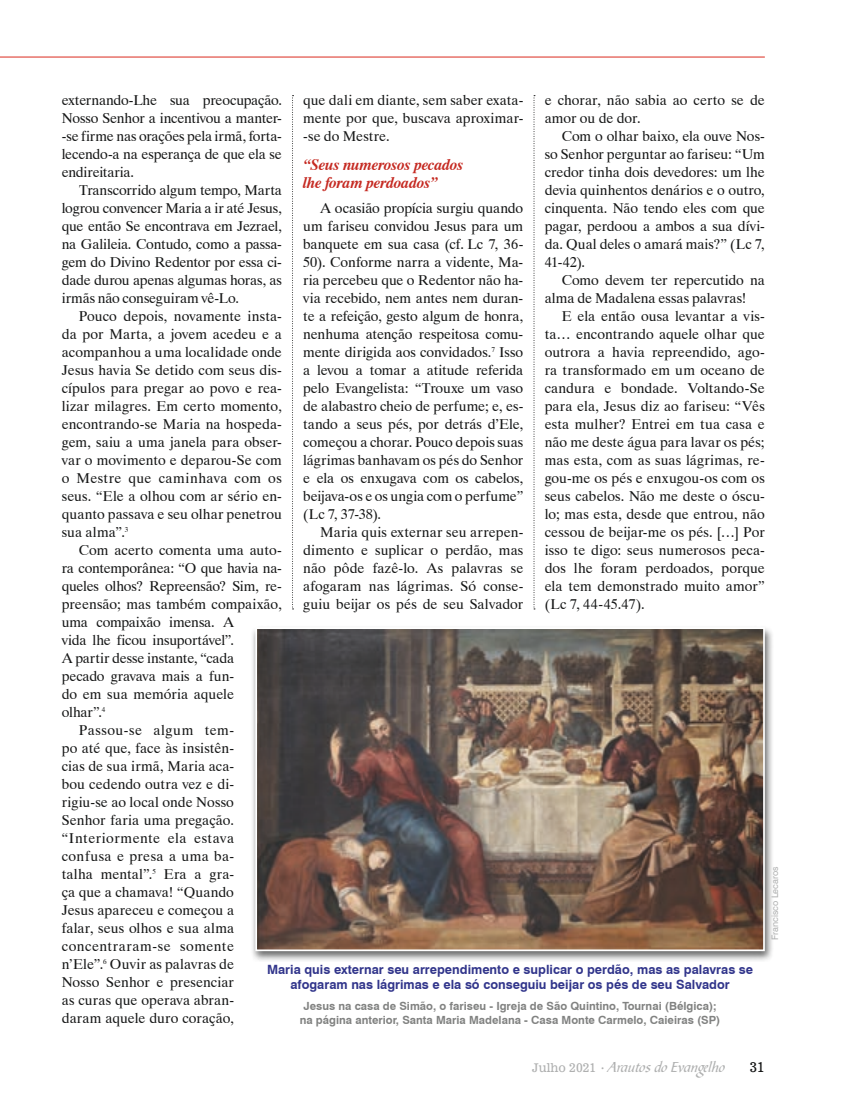
<style>
.page{position:relative;width:847px;height:1106px;background:#fff}
.page>*{position:absolute;margin:0;border:0;box-sizing:border-box;transform-origin:0 0}
.t1{font:italic 700 15.75px/18px "Dutch 801 BT";letter-spacing:-.005em;color:#c52a22}
.t2{font:15px "Bible Scr T";color:#afb0b0}
.t3{font:14.25px/18px "Dutch 801 BT";color:#151616;text-align:justify}
.t4{font:14.25px "Dutch 801 BT";letter-spacing:-.02em;color:#151616}
.t5{font:14.25px "Dutch 801 BT";letter-spacing:.03em;color:#151616}
.t6{font:14.25px "Dutch 801 BT";letter-spacing:.035em;color:#151616}
.t7{font:14.25px "Dutch 801 BT";letter-spacing:.04em;color:#151616}
.t8{font:13.5px "News 701 BT Roman A";color:#151616}
.t9{font:700 12.75px/15.3px "Swiss 721 BT";color:#31358b;text-align:center}
.t10{font:700 11.25px/13.5px "Swiss 721 BT";color:#818281;text-align:center}
.t11{font:9px "Swiss 721 BT";letter-spacing:.005em;color:#afb0b0}
.s1{font-family:"News 701 BT Roman A";font-size:12px}
</style>
<div class="page">
<div style="left:250px;top:624px;width:523px;height:338px;background:#151616;opacity:.65"></div>
<img style="left:254px;top:626px;width:511px;height:326px">
<hr style="left:0;top:57px;width:764px;height:1px;background:#db2b1e">
<svg style="left:533px;top:95px;width:1px;height:514px"></svg>
<svg style="left:292px;top:95px;width:1px;height:514px"></svg>
<p class="t3" style="left:62px;top:91px;width:221px">externando-Lhe sua preocupação.<br>Nosso Senhor a incentivou a manter--se firme nas orações pela irmã, forta&shy;lecendo-a na esperança de que ela se endireitaria.</p>
<p class="t3" style="left:62px;top:181px;width:221px;text-indent:17px">Transcorrido algum tempo, Marta logrou convencer Maria a ir até Jesus, que então Se encontrava em Jezrael, na Galileia. Contudo, como a passa&shy;gem do Divino Redentor por essa ci&shy;dade durou apenas algumas horas, as irmãs não conseguiram vê-Lo.</p>
<p class="t3" style="left:62px;top:307px;width:221px;text-indent:17px">Pouco depois, novamente insta&shy;da por Marta, a jovem acedeu e a acompanhou a uma localidade onde Jesus havia Se detido com seus dis&shy;cípulos para pregar ao povo e rea&shy;lizar milagres. Em certo momento, encontrando-se Maria na hospeda&shy;gem, saiu a uma janela para obser&shy;var o movimento e deparou-Se com o Mestre que caminhava com os seus. “Ele a olhou com ar sério en&shy;quanto passava e seu olhar penetrou sua alma”.<sup>3</sup></p>
<p class="t3" style="left:79px;top:541px;width:204px">Com acerto comenta uma auto-</p>
<p class="t4" style="left:62px;top:559px;width:221px">ra contemporânea: “O que havia na-</p>
<p class="t4" style="left:62px;top:577px;width:221px">queles olhos? Repreensão? Sim, re-</p>
<p class="t3" style="left:62px;top:595px;width:221px">preensão; mas também compaixão,</p>
<p class="t3" style="left:62px;top:613px;width:174px">uma compaixão imensa. A</p>
<p class="t3" style="left:62px;top:631px;width:174px">vida lhe ficou insuportável”.</p>
<p class="t3" style="left:62px;top:649px;width:174px">A partir desse instante, “cada</p>
<p class="t3" style="left:62px;top:667px;width:174px">pecado gravava mais a fun-</p>
<p class="t3" style="left:62px;top:685px;width:174px">do em sua memória aquele</p>
<p class="t3" style="left:62px;top:703px;width:45px">olhar”.<sup>4</sup></p>
<p class="t7" style="left:79px;top:721px;width:157px">Passou-se algum tem-</p>
<p class="t3" style="left:62px;top:739px;width:174px">po até que, face às insistên-</p>
<p class="t3" style="left:62px;top:757px;width:174px">cias de sua irmã, Maria aca-</p>
<p class="t3" style="left:62px;top:775px;width:174px">bou cedendo outra vez e di-</p>
<p class="t3" style="left:62px;top:793px;width:174px">rigiu-se ao local onde Nosso</p>
<p class="t3" style="left:62px;top:811px;width:174px">Senhor faria uma pregação.</p>
<p class="t5" style="left:62px;top:829px;width:174px">“Interiormente ela estava</p>
<p class="t5" style="left:62px;top:847px;width:174px">confusa e presa a uma ba-</p>
<p class="t3" style="left:62px;top:865px;width:174px">talha mental”.<sup>5</sup> Era a gra-</p>
<p class="t3" style="left:62px;top:883px;width:174px">ça que a chamava! “Quando</p>
<p class="t3" style="left:62px;top:901px;width:174px">Jesus apareceu e começou a</p>
<p class="t3" style="left:62px;top:919px;width:174px">falar, seus olhos e sua alma</p>
<p class="t6" style="left:62px;top:937px;width:174px">concentraram-se somente</p>
<p class="t3" style="left:62px;top:955px;width:174px">n’Ele”.<sup>6</sup> Ouvir as palavras de</p>
<p class="t3" style="left:62px;top:973px;width:174px">Nosso Senhor e presenciar</p>
<p class="t3" style="left:62px;top:991px;width:174px">as curas que operava abran-</p>
<p class="t3" style="left:62px;top:1009px;width:174px">daram aquele duro coração,</p>
<p class="t3" style="left:544px;top:91px;width:221px">e chorar, não sabia ao certo se de amor ou de dor.</p>
<p class="t3" style="left:544px;top:127px;width:221px;text-indent:17px">Com o olhar baixo, ela ouve Nos&shy;so Senhor perguntar ao fariseu: “Um credor tinha dois devedores: um lhe devia quinhentos denários e o outro, cinquenta. Não tendo eles com que pagar, perdoou a ambos a sua dívi&shy;da. Qual deles o amará mais?” (Lc 7, 41-42).</p>
<p class="t3" style="left:544px;top:271px;width:221px;text-indent:17px">Como devem ter repercutido na alma de Madalena essas palavras!</p>
<p class="t3" style="left:544px;top:307px;width:221px;text-indent:17px">E ela então ousa levantar a vis&shy;ta… encontrando aquele olhar que outrora a havia repreendido, ago&shy;ra transformado em um oceano de candura e bondade. Voltando-Se para ela, Jesus diz ao fariseu: “Vês esta mulher? Entrei em tua casa e não me deste água para lavar os pés; mas esta, com as suas lágrimas, re&shy;gou-me os pés e enxugou-os com os seus cabelos. Não me deste o óscu&shy;lo; mas esta, desde que entrou, não cessou de beijar-me os pés. […] Por isso te digo: seus numerosos peca&shy;dos lhe foram perdoados, porque ela tem demonstrado muito amor” (Lc 7, 44-45.47).</p>
<p class="t3" style="left:303px;top:91px;width:221px">que dali em diante, sem saber exata&shy;mente por que, buscava aproximar--se do Mestre.</p>
<p class="t1" style="left:303px;top:155px;width:162px">“Seus numerosos pecados lhe foram perdoados”</p>
<p class="t3" style="left:303px;top:199px;width:221px;text-indent:17px">A ocasião propícia surgiu quando um fariseu convidou Jesus para um banquete em sua casa (cf. Lc 7, 36- 50). Conforme narra a vidente, Ma&shy;ria percebeu que o Redentor não ha&shy;via recebido, nem antes nem duran&shy;te a refeição, gesto algum de honra, nenhuma atenção respeitosa comu&shy;mente dirigida aos convidados.<sup>7</sup> Isso a levou a tomar a atitude referida pelo Evangelista: “Trouxe um vaso de alabastro cheio de perfume; e, es&shy;tando a seus pés, por detrás d’Ele, começou a chorar. Pouco depois suas lágrimas banhavam os pés do Senhor e ela os enxugava com os cabelos, beijava-os e os ungia com o perfume” (Lc 7, 37-38).</p>
<p class="t3" style="left:303px;top:523px;width:221px;text-indent:17px">Maria quis externar seu arrepen&shy;dimento e suplicar o perdão, mas não pôde fazê-lo. As palavras se afogaram nas lágrimas. Só conse&shy;guiu beijar os pés de seu Salvador</p>
<p class="t11" style="left:769px;top:940px;width:76px;rotate:-90deg">Francisco Lecaros</p>
<p class="t9" style="left:267px;top:961px;width:487px">Maria quis externar seu arrependimento e suplicar o perdão, mas as palavras se afogaram nas lágrimas e ela só conseguiu beijar os pés de seu Salvador</p>
<p class="t10" style="left:299px;top:999px;width:422px">Jesus na casa de Simão, o fariseu - Igreja de São Quintino, Tournai (Bélgica); na página anterior, Santa Maria Madelana - Casa Monte Carmelo, Caieiras (SP)</p>
<p class="t2" style="left:531px;top:1057px;width:194px"><span class="s1">Julho 2021</span> <sub>·</sub> Arautos do Evangelho</p>
<p class="t8" style="left:749px;top:1058px;width:17px">31</p>
</div>
